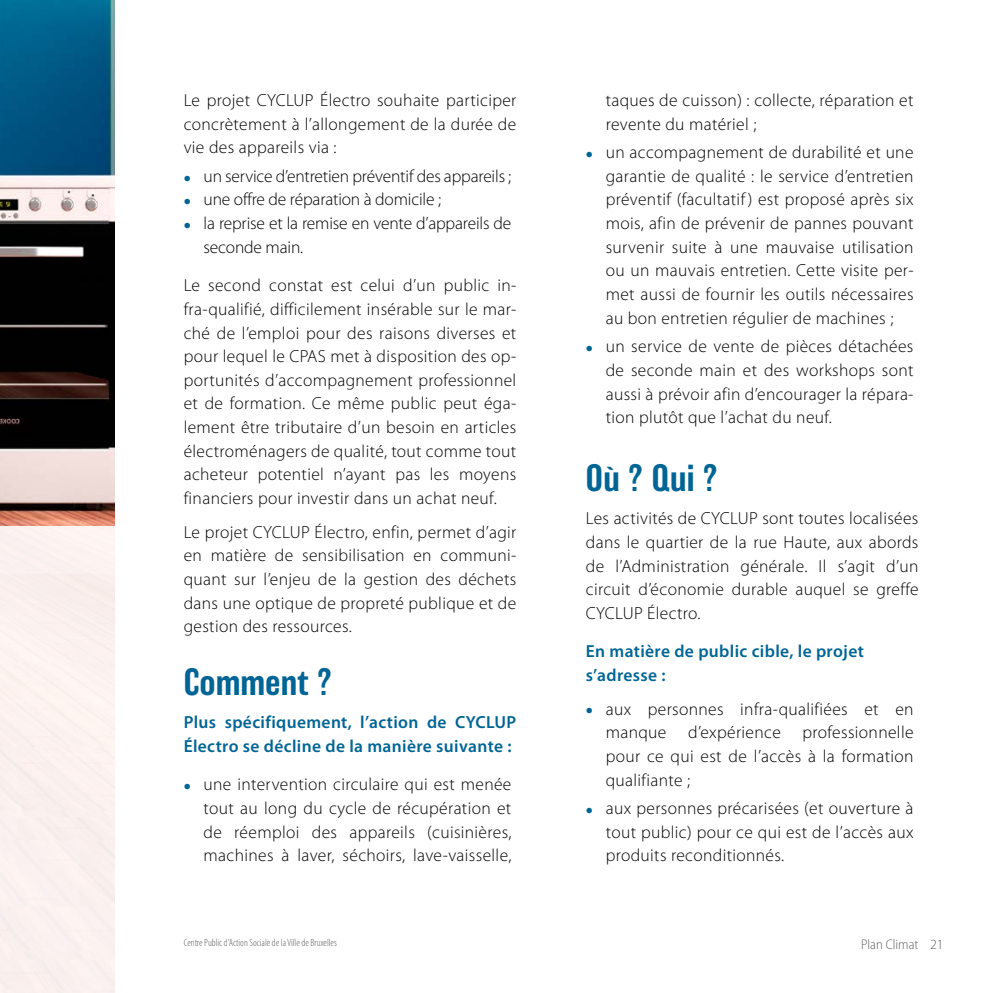
<style>
.page{position:relative;width:993px;height:993px;background:#fff}
.page>*{position:absolute;margin:0;border:0;box-sizing:border-box;transform-origin:0 0}
.t1{font:500 35px "Balboa";letter-spacing:.02em;color:#006595}
.t2{font:300 17.5px/23.6px "Myriad Pro";letter-spacing:.02em;color:#000;text-align:justify}
.t3{font:300 17.5px/23.6px "Myriad Pro";letter-spacing:-.01em;color:#000}
.t4{font:600 17.5px/23.6px "Myriad Pro";letter-spacing:.02em;color:#006595}
.t5{font:300 semi-condensed 14px "Myriad Pro";color:#646363}
.t6{font:300 condensed 10.5px "Myriad Pro";color:#646363}
.s1{font-weight:700;font-size:21px;color:#006595}
.s2{font-stretch:normal}
</style>
<div class="page">
<img style="left:0;top:0;width:114px;height:526px">
<div style="left:0;top:526px;width:139px;height:466px;background:linear-gradient(to right,#f9edea,#fdf9f8)"></div>
<p class="t2" style="left:184px;top:88px;width:334px">Le projet CYCLUP Électro souhaite participer concrètement à l’allongement de la durée de vie des appareils via :</p>
<p class="t3" style="left:184px;top:164px;width:329px"><span class="s1">•</span> un service d’entretien préventif des appareils ;</p>
<p class="t3" style="left:184px;top:187px;width:259px"><span class="s1">•</span> une offre de réparation à domicile ;</p>
<p class="t3" style="left:203px;top:211px;width:309px;text-indent:-20px"><span class="s1">•</span> la reprise et la remise en vente d’appareils de seconde main.</p>
<p class="t2" style="left:184px;top:273px;width:334px">Le second constat est celui d’un public in&shy;fra-qualifié, difficilement insérable sur le mar&shy;ché de l’emploi pour des raisons diverses et pour lequel le CPAS met à disposition des op&shy;portunités d’accompagnement professionnel et de formation. Ce même public peut éga&shy;lement être tributaire d’un besoin en articles électroménagers de qualité, tout comme tout acheteur potentiel n’ayant pas les moyens financiers pour investir dans un achat neuf.</p>
<p class="t2" style="left:184px;top:519px;width:334px">Le projet CYCLUP Électro, enfin, permet d’agir en matière de sensibilisation en communi&shy;quant sur l’enjeu de la gestion des déchets dans une optique de propreté publique et de gestion des ressources.</p>
<h1 class="t1" style="left:184px;top:662px;width:150px">Comment ?</h1>
<p class="t4" style="left:184px;top:710px;width:334px">Plus spécifiquement, l’action de CYCLUP<br>Électro se décline de la manière suivante :</p>
<p class="t2" style="left:203px;top:772px;width:309px;text-indent:-20px"><span class="s1">•</span> une intervention circulaire qui est menée tout au long du cycle de récupération et de réemploi des appareils (cuisinières, machines à laver, séchoirs, lave-vaisselle,</p>
<p class="t2" style="left:605px;top:88px;width:309px">taques de cuisson) : collecte, réparation et revente du matériel ;</p>
<p class="t2" style="left:605px;top:140px;width:309px;text-indent:-20px"><span class="s1">•</span> un accompagnement de durabilité et une garantie de qualité : le service d’entretien préventif (facultatif ) est proposé après six mois, afin de prévenir de pannes pouvant survenir suite à une mauvaise utilisation ou un mauvais entretien. Cette visite per&shy;met aussi de fournir les outils nécessaires au bon entretien régulier de machines ;</p>
<p class="t2" style="left:605px;top:334px;width:309px;text-indent:-20px"><span class="s1">•</span> un service de vente de pièces détachées de seconde main et des workshops sont aussi à prévoir afin d’encourager la répara&shy;tion plutôt que l’achat du neuf.</p>
<h1 class="t1" style="left:585px;top:458px;width:134px">Où ? Qui ?</h1>
<p class="t2" style="left:585px;top:506px;width:334px">Les activités de CYCLUP sont toutes localisées dans le quartier de la rue Haute, aux abords de l’Administration générale. Il s’agit d’un circuit d’économie durable auquel se greffe CYCLUP Électro.</p>
<p class="t4" style="left:585px;top:639px;width:279px">En matière de public cible, le projet s’adresse :</p>
<p class="t2" style="left:605px;top:696px;width:309px;text-indent:-20px"><span class="s1">•</span> aux personnes infra-qualifiées et en manque d’expérience professionnelle pour ce qui est de l’accès à la formation qualifiante ;</p>
<p class="t2" style="left:605px;top:796px;width:309px;text-indent:-20px"><span class="s1">•</span> aux personnes précarisées (et ouverture à tout public) pour ce qui est de l’accès aux produits reconditionnés.</p>
<p class="t6" style="left:184px;top:936px;width:154px">Centre Public d’Action Sociale de la Ville de Bruxelles</p>
<p class="t5" style="left:860px;top:936px;width:84px">Plan Climat <span class="s2">21</span></p>
</div>
